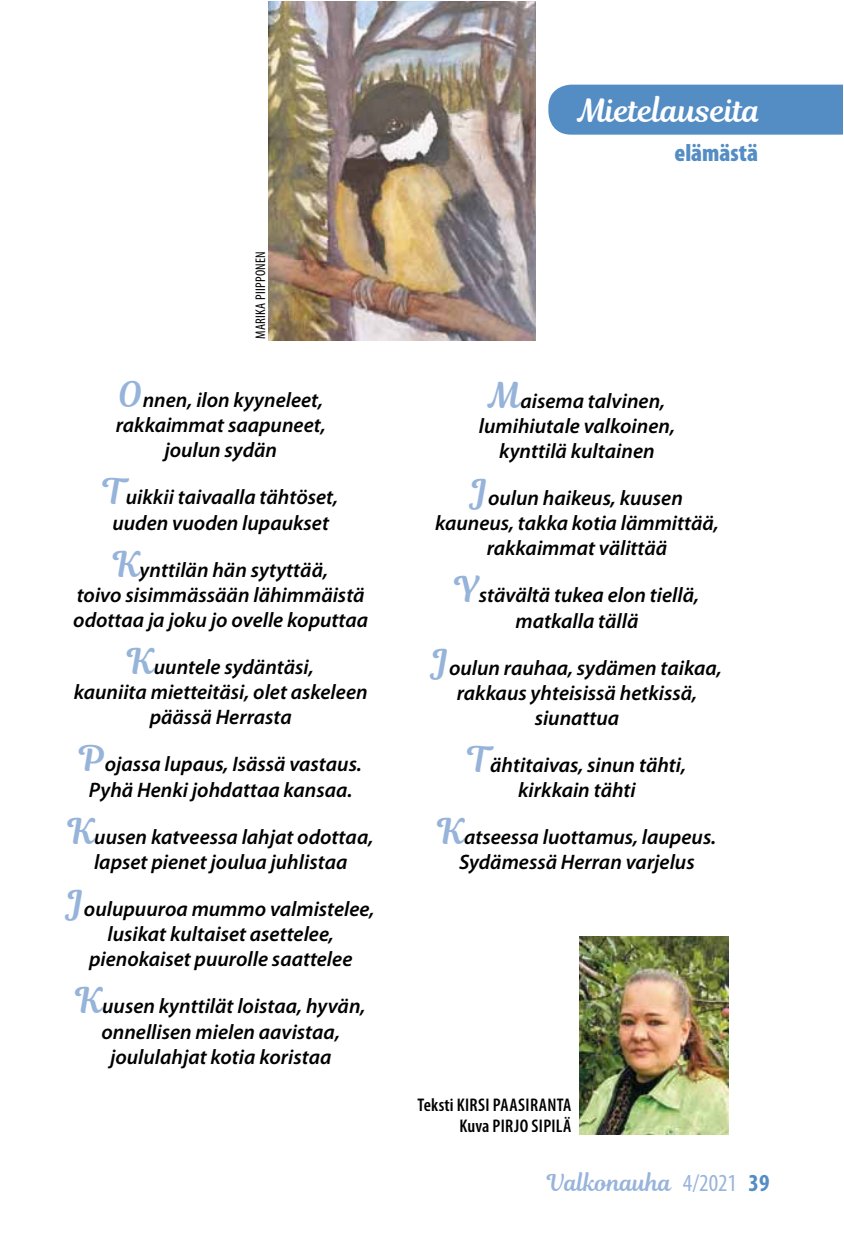
<style>
.page{position:relative;width:844px;height:1241px;background:#fff}
.page>*{position:absolute;margin:0;border:0;box-sizing:border-box;transform-origin:0 0}
.t1{font:31.5px "Magnolia Script";color:#fff}
.t2{font:900 condensed 24.5px "Myriad Pro";color:#548cc4}
.t3{font:22.75px "Magnolia Script";color:#98b4db}
.t4{font:italic 600 21px/25.2px "Myriad Pro";color:#000;text-align:center}
.t5{font:600 condensed 18.38px/21px "Myriad Pro";letter-spacing:.015em;color:#000;text-align:right}
.t6{font:condensed 14px "Myriad Pro";letter-spacing:.02em;color:#000}
.s1{font-family:"Magnolia Script";font-weight:400;font-style:normal;font-size:35px;color:#96b3da}
.s2{font-family:"Myriad Pro";font-stretch:condensed;font-size:24.5px}
.s3{font-family:"Myriad Pro";font-weight:700;font-stretch:condensed;font-size:24.5px;color:#548cc4}
</style>
<div class="page">
<div style="left:548px;top:85px;width:294px;height:50px;background:#548cc4"></div>
<img style="left:268px;top:1px;width:267px;height:339px">
<img style="left:579px;top:936px;width:149px;height:198px">
<p class="t6" style="left:252px;top:338px;width:89px;rotate:-90deg">MARIKA PIIPPONEN</p>
<p class="t4" style="left:116px;top:387px;width:211px"><span class="s1">O</span>nnen, ilon kyyneleet, rakkaimmat saapuneet, joulun sydän</p>
<p class="t4" style="left:103px;top:484px;width:236px"><span class="s1">T</span>uikkii taivaalla tähtöset, uuden vuoden lupaukset</p>
<p class="t4" style="left:73px;top:556px;width:296px"><span class="s1">K</span>ynttilän hän sytyttää,<br>toivo sisimmässään lähimmäistä odottaa ja joku jo ovelle koputtaa</p>
<p class="t4" style="left:74px;top:653px;width:295px"><span class="s1">K</span>uuntele sydäntäsi,<br>kauniita mietteitäsi, olet askeleen päässä Herrasta</p>
<p class="t4" style="left:79px;top:751px;width:284px"><span class="s1">P</span>ojassa lupaus, Isässä vastaus.<br>Pyhä Henki johdattaa kansaa.</p>
<p class="t4" style="left:68px;top:823px;width:307px"><span class="s1">K</span>uusen katveessa lahjat odottaa, lapset pienet joulua juhlistaa</p>
<p class="t4" style="left:67px;top:895px;width:309px"><span class="s1">J</span>oulupuuroa mummo valmistelee, lusikat kultaiset asettelee, pienokaiset puurolle saattelee</p>
<p class="t4" style="left:76px;top:992px;width:291px"><span class="s1">K</span>uusen kynttilät loistaa, hyvän, onnellisen mielen aavistaa, joululahjat kotia koristaa</p>
<h1 class="t1" style="left:578px;top:88px;width:184px">Mietelauseita</h1>
<p class="t2" style="left:674px;top:137px;width:85px">elämästä</p>
<p class="t4" style="left:479px;top:387px;width:198px"><span class="s1">M</span>aisema talvinen, lumihiutale valkoinen, kynttilä kultainen</p>
<p class="t4" style="left:435px;top:484px;width:285px"><span class="s1">J</span>oulun haikeus, kuusen kauneus, takka kotia lämmittää, rakkaimmat välittää</p>
<p class="t4" style="left:455px;top:582px;width:246px"><span class="s1">Y</span>stävältä tukea elon tiellä, matkalla tällä</p>
<p class="t4" style="left:432px;top:654px;width:291px"><span class="s1">J</span>oulun rauhaa, sydämen taikaa, rakkaus yhteisissä hetkissä, siunattua</p>
<p class="t4" style="left:467px;top:751px;width:220px"><span class="s1">T</span>ähtitaivas, sinun tähti, kirkkain tähti</p>
<p class="t4" style="left:437px;top:823px;width:280px"><span class="s1">K</span>atseessa luottamus, laupeus.<br>Sydämessä Herran varjelus</p>
<p class="t5" style="left:417px;top:1094px;width:155px">Teksti KIRSI PAASIRANTA<br>Kuva PIRJO SIPILÄ</p>
<p class="t3" style="left:547px;top:1165px;width:224px">Valkonauha <span class="s2">4/2021</span> <span class="s3">39</span></p>
</div>
